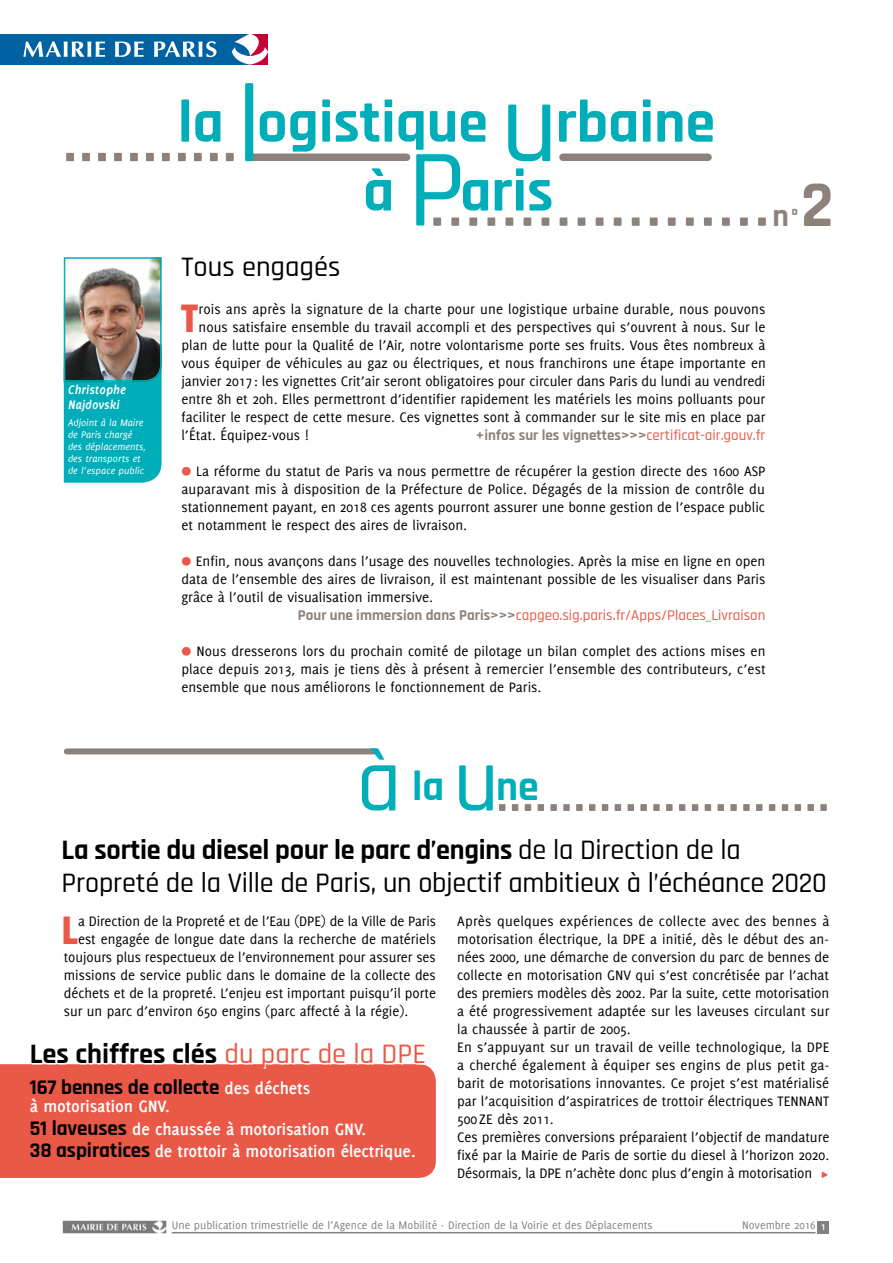
<style>
.page{position:relative;width:893px;height:1263px;background:#fff}
.page>*{position:absolute;margin:0;border:0;box-sizing:border-box;transform-origin:0 0}
.t1{font:700 60px/68.8px "Rajdhani";color:#00aeba;text-align:center}
.t2{font:700 51px "Rajdhani";color:#8d827b;scale:1.2 1}
.t3{font:800 43.5px "Delicious";color:#ea5847}
.t4{font:700 42px "Rajdhani";color:#8d827b;scale:1.2 1}
.t5{font:700 31.5px "Rajdhani";color:#8d827b}
.t6{font:500 28.5px/33px "Rajdhani";letter-spacing:-.01em;color:#000}
.t7{font:700 28.5px "Rajdhani";color:#000}
.t8{font:700 21px "Rajdhani";letter-spacing:-.005em;color:#000}
.t9{font:700 18px/22.5px "Delicious";letter-spacing:-.005em;color:#fff}
.t10{font:15px/18px "Delicious";color:#000;text-align:justify}
.t11{font:500 15px "Rajdhani";color:#ea5847}
.t12{font:700 15px "Rajdhani";color:#8d827b}
.t13{font:italic 700 13.5px/15px "Delicious";color:#fff}
.t14{font:12px "Delicious";color:#808183}
.t15{font:italic 10.5px/12px "Delicious";color:#fff}
.s1{font-weight:500;font-size:111px}
.s2{font-size:66px}
.s3{font-weight:500;color:#ea5847}
.s4{color:#ea5847}
.s5{font-weight:700;color:#8d827b}
.s6{font-weight:500;font-size:88.5px;color:#00aeba}
.s7{font-weight:700}
.s8{font-family:"Delicious";font-size:18px;color:#fff}
.s9{font-family:"Rajdhani";font-size:21px;color:#000}
.s10{font-weight:700;font-style:italic;font-size:19.5px;color:#ea5847}
</style>
<div class="page">
<div style="left:817px;top:1221px;width:12px;height:12px;background:#808183"></div>
<hr style="left:172px;top:1232px;width:644px;height:1px;background:#808183">
<img style="left:63px;top:1220px;width:104px;height:14px">
<div style="left:249px;top:153px;width:158px;height:8px;background:#8d827b"></div>
<div style="left:563px;top:153px;width:145px;height:8px;background:#8d827b"></div>
<svg style="left:0;top:34px;width:268px;height:31px;background:#3b7fb0"></svg>
<img style="left:63px;top:257px;width:99px;height:226px">
<div style="left:67px;top:748px;width:307px;height:6px;background:#8d827b"></div>
<div style="left:0;top:1064px;width:436px;height:114px;background:#ea5847"></div>
<div style="left:32px;top:1044px;width:393px;height:24px;background:#fff"></div>
<h1 class="t1" style="left:178px;top:90px;width:539px">la <span class="s1">l</span>ogistique <span class="s1">u</span>rbaine à <span class="s1">P</span>aris</h1>
<h2 class="t2" style="left:64px;top:114px;width:145px">...........</h2>
<h2 class="t2" style="left:431px;top:178px;width:283px">...................</h2>
<h3 class="t5" style="left:772px;top:199px;width:62px">n°<span class="s2">2</span></h3>
<p class="t13" style="left:68px;top:382px;width:60px">Christophe<br>Najdovski</p>
<p class="t15" style="left:68px;top:416px;width:80px">Adjoint à la Maire de Paris chargé des déplacements, des transports et de l’espace public</p>
<h3 class="t6" style="left:181px;top:251px;width:161px">Tous engagés</h3>
<h3 class="t3" style="left:181px;top:292px;width:19px">T</h3>
<p class="t10" style="left:199px;top:300px;width:568px">rois ans après la signature de la charte pour une logistique urbaine durable, nous pouvons</p>
<p class="t10" style="left:199px;top:318px;width:568px">nous satisfaire ensemble du travail accompli et des perspectives qui s’ouvrent à nous. Sur le</p>
<p class="t10" style="left:181px;top:336px;width:585px">plan de lutte pour la Qualité de l’Air, notre volontarisme porte ses fruits. Vous êtes nombreux à</p>
<p class="t10" style="left:181px;top:354px;width:586px">vous équiper de véhicules au gaz ou électriques, et nous franchirons une étape importante en</p>
<p class="t10" style="left:181px;top:372px;width:586px">janvier 2017 : les vignettes Crit’air seront obligatoires pour circuler dans Paris du lundi au vendredi</p>
<p class="t10" style="left:181px;top:390px;width:585px">entre 8h et 20h. Elles permettront d’identifier rapidement les matériels les moins polluants pour</p>
<p class="t10" style="left:181px;top:408px;width:586px">faciliter le respect de cette mesure. Ces vignettes sont à commander sur le site mis en place par</p>
<p class="t10" style="left:181px;top:426px;width:129px">l’État. Équipez-vous !</p>
<p class="t12" style="left:476px;top:426px;width:291px">+infos sur les vignettes&gt;&gt;&gt;<span class="s3">certificat-air.gouv.fr</span></p>
<p class="t10" style="left:181px;top:462px;width:586px"><span class="s4">≈</span> La réforme du statut de Paris va nous permettre de récupérer la gestion directe des 1600 ASP auparavant mis à disposition de la Préfecture de Police. Dégagés de la mission de contrôle du stationnement payant, en 2018 ces agents pourront assurer une bonne gestion de l’espace public et notamment le respect des aires de livraison.</p>
<p class="t10" style="left:181px;top:552px;width:585px"><span class="s4">≈</span> Enfin, nous avançons dans l’usage des nouvelles technologies. Après la mise en ligne en open data de l’ensemble des aires de livraison, il est maintenant possible de les visualiser dans Paris grâce à l’outil de visualisation immersive.</p>
<p class="t11" style="left:298px;top:606px;width:469px"><span class="s5">Pour une immersion dans Paris&gt;&gt;&gt;</span>capgeo.sig.paris.fr/Apps/Places_Livraison</p>
<p class="t10" style="left:181px;top:642px;width:586px"><span class="s4">≈</span> Nous dresserons lors du prochain comité de pilotage un bilan complet des actions mises en place depuis 2013, mais je tiens dès à présent à remercier l’ensemble des contributeurs, c’est ensemble que nous améliorons le fonctionnement de Paris.</p>
<h3 class="t4" style="left:357px;top:772px;width:395px"><span class="s6">à</span> <sup>la</sup> <span class="s6">u</span><sup>ne</sup>..........................</h3>
<h3 class="t6" style="left:62px;top:834px;width:767px"><span class="s7">La sortie du diesel pour le parc d’engins</span> de la Direction de la<br>Propreté de la Ville de Paris, un objectif ambitieux à l’échéance 2020</h3>
<h3 class="t3" style="left:62px;top:904px;width:18px">L</h3>
<p class="t10" style="left:78px;top:912px;width:360px">a Direction de la Propreté et de l’Eau (DPE) de la Ville de Paris</p>
<p class="t10" style="left:78px;top:930px;width:359px">est engagée de longue date dans la recherche de matériels</p>
<p class="t10" style="left:64px;top:948px;width:373px">toujours plus respectueux de l’environnement pour assurer ses</p>
<p class="t10" style="left:64px;top:966px;width:374px">missions de service public dans le domaine de la collecte des</p>
<p class="t10" style="left:64px;top:984px;width:374px">déchets et de la propreté. L’enjeu est important puisqu’il porte</p>
<p class="t10" style="left:64px;top:1002px;width:346px">sur un parc d’environ 650 engins (parc affecté à la régie).</p>
<h3 class="t7" style="left:30px;top:1036px;width:398px">Les chiffres clés <span class="s3">du parc de la DPE</span></h3>
<h3 class="t8" style="left:30px;top:1074px;width:282px">167 bennes de collecte <span class="s8">des déchets</span></h3>
<p class="t9" style="left:30px;top:1095px;width:387px">à motorisation GNV.<br><span class="s9">51 laveuses</span> de chaussée à motorisation GNV.<br><span class="s9">38 aspiratices</span> de trottoir à motorisation électrique.</p>
<p class="t10" style="left:457px;top:912px;width:374px;text-align:left">Après quelques expériences de collecte avec des bennes à motorisation électrique, la DPE a initié, dès le début des an&shy;nées 2000, une démarche de conversion du parc de bennes de collecte en motorisation GNV qui s’est concrétisée par l’achat des premiers modèles dès 2002. Par la suite, cette motorisation a été progressivement adaptée sur les laveuses circulant sur la chaussée à partir de 2005.<br>En s’appuyant sur un travail de veille technologique, la DPE a cherché également à équiper ses engins de plus petit ga&shy;barit de motorisations innovantes. Ce projet s’est matérialisé par l’acquisition d’aspiratrices de trottoir électriques TENNANT 500 ZE dès 2011.<br>Ces premières conversions préparaient l’objectif de mandature fixé par la Mairie de Paris de sortie du diesel à l’horizon 2020.<br>Désormais, la DPE n’achète donc plus d’engin à motorisation <span class="s10">π</span></p>
<p class="t14" style="left:172px;top:1218px;width:482px">Une publication trimestrielle de l’Agence de la Mobilité - Direction de la Voirie et des Déplacements</p>
<p class="t14" style="left:742px;top:1218px;width:84px">Novembre 2016 <sub>1</sub></p>
</div>
